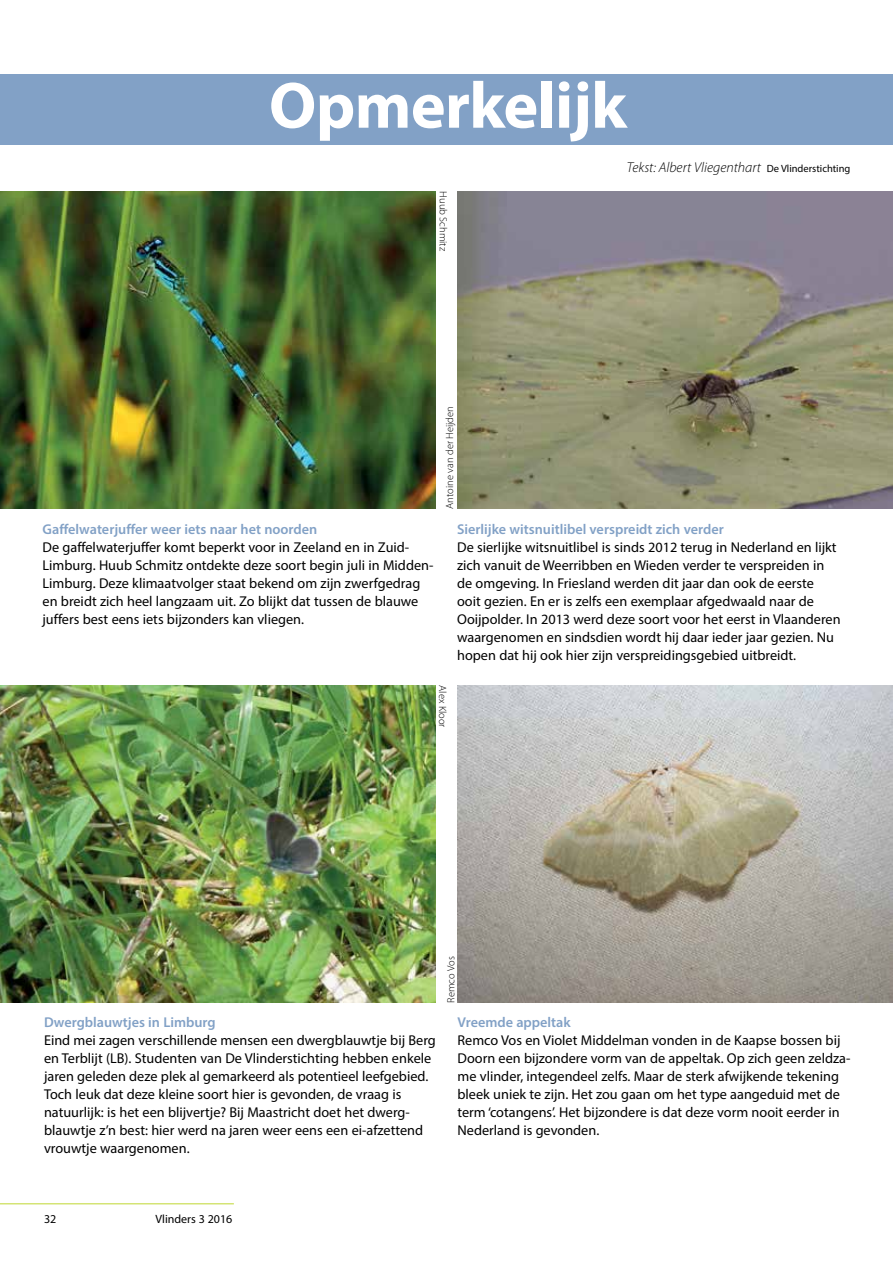
<style>
.page{position:relative;width:893px;height:1263px;background:#fff}
.page>*{position:absolute;margin:0;border:0;box-sizing:border-box;transform-origin:0 0}
.t1{font:700 66px "Myriad Pro";letter-spacing:-.01em;color:#fff}
.t2{font:14.25px/18px "Myriad Pro";color:#000}
.t3{font:600 14.25px "Myriad Pro";color:#82a1c6}
.t4{font:italic 300 14.25px "Myriad Pro";color:#000}
.t5{font:12px "Myriad Pro";color:#000}
.t6{font:300 10.5px "Myriad Pro";color:#000}
.s1{font-weight:400;font-style:normal;font-size:10.5px}
</style>
<div class="page">
<hr style="left:0;top:1203px;width:234px;height:1px;background:#bfd730">
<div style="left:0;top:74px;width:893px;height:71px;background:#82a1c6"></div>
<img style="left:0;top:685px;width:436px;height:317px">
<img style="left:457px;top:685px;width:436px;height:317px">
<img style="left:457px;top:191px;width:436px;height:318px">
<img style="left:0;top:191px;width:436px;height:318px">
<h1 class="t1" style="left:269px;top:62px;width:359px">Opmerkelijk</h1>
<p class="t4" style="left:627px;top:160px;width:225px">Tekst: Albert Vliegenthart <span class="s1">De Vlinderstichting</span></p>
<p class="t6" style="left:449px;top:191px;width:61px;rotate:90deg">Huub Schmitz</p>
<p class="t3" style="left:43px;top:520px;width:276px">Gaffelwaterjuffer weer iets naar het noorden</p>
<p class="t2" style="left:43px;top:538px;width:392px">De gaffelwaterjuffer komt beperkt voor in Zeeland en in Zuid-Limburg. Huub Schmitz ontdekte deze soort begin juli in Midden-Limburg. Deze klimaatvolger staat bekend om zijn zwerfgedrag en breidt zich heel langzaam uit. Zo blijkt dat tussen de blauwe juffers best eens iets bijzonders kan vliegen.</p>
<p class="t6" style="left:444px;top:509px;width:104px;rotate:-90deg">Antoine van der Heijden</p>
<p class="t3" style="left:457px;top:520px;width:268px">Sierlijke witsnuitlibel verspreidt zich verder</p>
<p class="t2" style="left:457px;top:538px;width:385px">De sierlijke witsnuitlibel is sinds 2012 terug in Nederland en lijkt zich vanuit de Weerribben en Wieden verder te verspreiden in de omgeving. In Friesland werden dit jaar dan ook de eerste ooit gezien. En er is zelfs een exemplaar afgedwaald naar de Ooijpolder. In 2013 werd deze soort voor het eerst in Vlaanderen waargenomen en sindsdien wordt hij daar ieder jaar gezien. Nu hopen dat hij ook hier zijn verspreidingsgebied uitbreidt.</p>
<p class="t6" style="left:448px;top:685px;width:44px;rotate:90deg">Alex Kloor</p>
<p class="t3" style="left:44px;top:1013px;width:173px">Dwergblauwtjes in Limburg</p>
<p class="t2" style="left:44px;top:1031px;width:393px">Eind mei zagen verschillende mensen een dwergblauwtje bij Berg en Terblijt (LB). Studenten van De Vlinderstichting hebben enkele jaren geleden deze plek al gemarkeerd als potentieel leefgebied.<br>Toch leuk dat deze kleine soort hier is gevonden, de vraag is natuurlijk: is het een blijvertje? Bij Maastricht doet het dwerg&shy;blauwtje z’n best: hier werd na jaren weer eens een ei-afzettend vrouwtje waargenomen.</p>
<p class="t6" style="left:445px;top:1002px;width:48px;rotate:-90deg">Remco Vos</p>
<p class="t3" style="left:457px;top:1013px;width:115px">Vreemde appeltak</p>
<p class="t2" style="left:457px;top:1031px;width:394px">Remco Vos en Violet Middelman vonden in de Kaapse bossen bij Doorn een bijzondere vorm van de appeltak. Op zich geen zeldza&shy;me vlinder, integendeel zelfs. Maar de sterk afwijkende tekening bleek uniek te zijn. Het zou gaan om het type aangeduid met de term ‘cotangens’. Het bijzondere is dat deze vorm nooit eerder in Nederland is gevonden.</p>
<p class="t5" style="left:44px;top:1211px;width:14px">32</p>
<p class="t5" style="left:156px;top:1211px;width:78px">Vlinders 3 2016</p>
</div>
